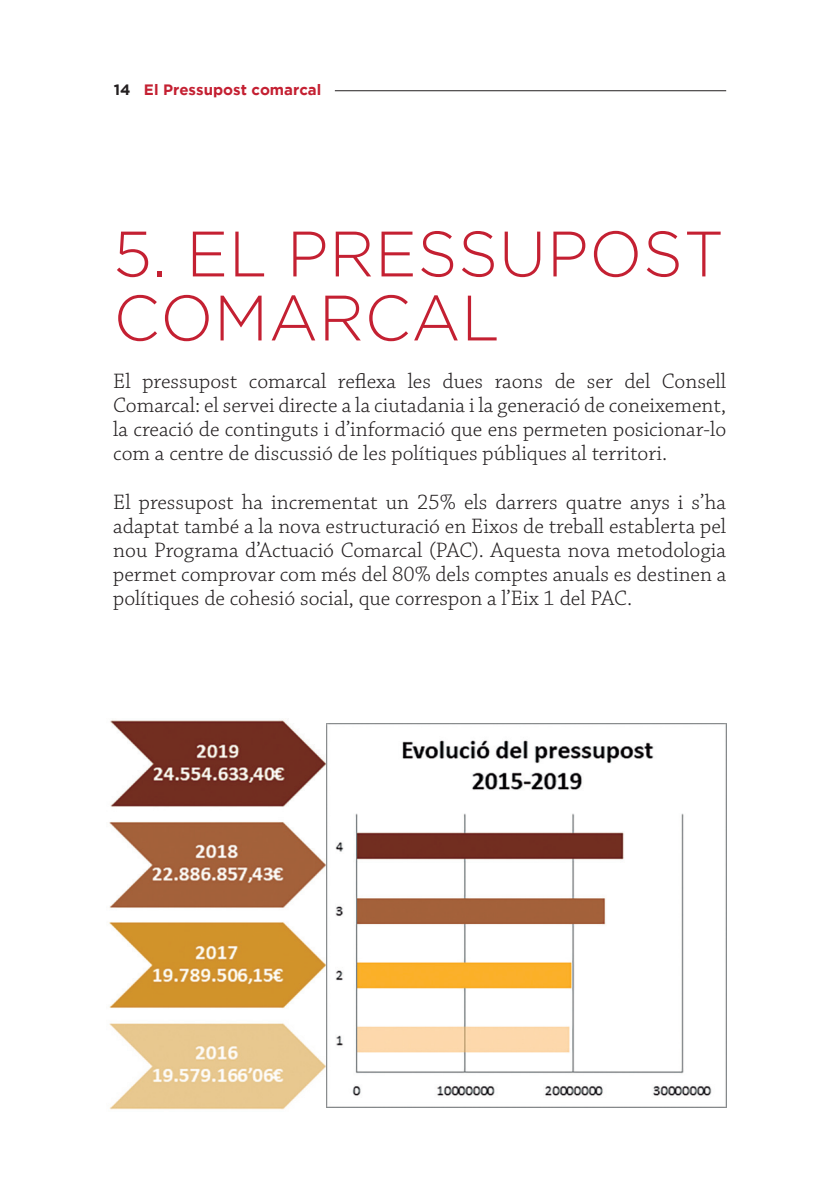
<style>
.page{position:relative;width:840px;height:1191px;background:#fff}
.page>*{position:absolute;margin:0;border:0;box-sizing:border-box;transform-origin:0 0}
.titulos_32{font:300 64px/64px "Gotham";letter-spacing:.015em;color:#c42032}
.t1{font:300 22px/24px "Chaparral Pro";color:#231f20;text-align:justify}
.numeracio_capçelera{font:700 15px "Gotham";color:#c42032}
.s1{color:#231f20}
</style>
<div class="page">
<hr style="left:334px;top:90px;width:391px;height:1px;background:#231f20">
<img style="left:109px;top:720px;width:222px;height:390px">
<img style="left:326px;top:723px;width:399px;height:384px">
<p class="numeracio_capçelera" style="left:114px;top:81px;width:209px"><span class="s1">14</span> El Pressupost comarcal</p>
<p class="titulos_32" style="left:113px;top:221px;width:612px">5. EL PRESSUPOST<br>COMARCAL</p>
<p class="t1" style="left:113px;top:370px;width:614px">El pressupost comarcal reflexa les dues raons de ser del Consell Comarcal: el servei directe a la ciutadania i la generació de coneixement, la creació de continguts i d’informació que ens permeten posicionar-lo com a centre de discussió de les polítiques públiques al territori.</p>
<p class="t1" style="left:113px;top:490px;width:614px">El pressupost ha incrementat un 25% els darrers quatre anys i s’ha adaptat també a la nova estructuració en Eixos de treball establerta pel nou Programa d’Actuació Comarcal (PAC). Aquesta nova metodologia permet comprovar com més del 80% dels comptes anuals es destinen a polítiques de cohesió social, que correspon a l’Eix 1 del PAC.</p>
</div>
